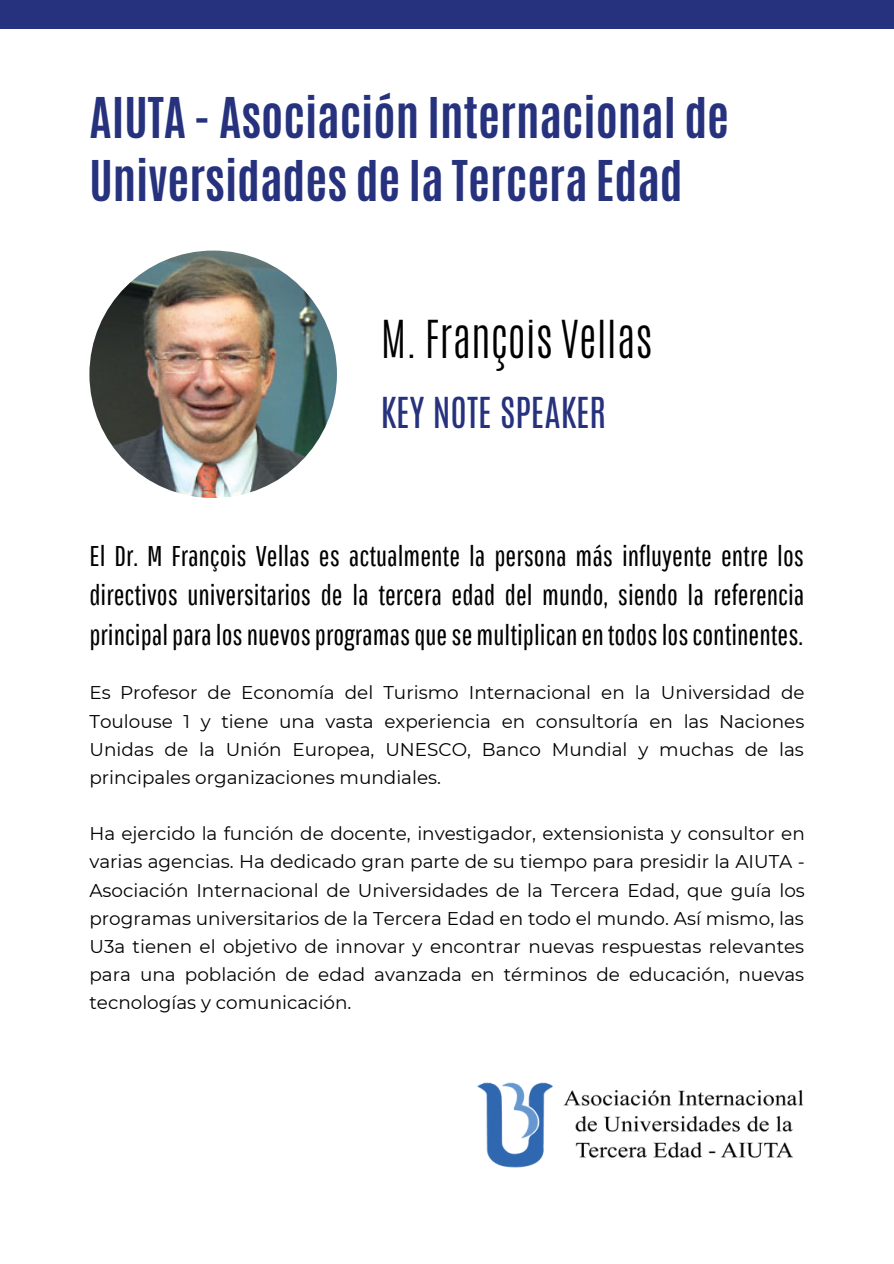
<style>
.page{position:relative;width:894px;height:1264px;background:#fff}
.page>*{position:absolute;margin:0;border:0;box-sizing:border-box;transform-origin:0 0}
.t1{font:700 46.95px/63px "Antonio";color:#26327d}
.t2{font:300 43.65px "Antonio";color:#000}
.t3{font:35.55px "Antonio";color:#26327d}
.t4{font:28.5px/39.5px "Pathway Gothic One";color:#000;text-align:justify}
.t5{font:18.45px/28.2px "Montserrat";color:#000;text-align:justify}
</style>
<div class="page">
<div style="left:0;top:0;width:893px;height:28px;background:#26327d"></div>
<img style="left:89px;top:250px;width:248px;height:248px;border-radius:50%">
<img style="left:477px;top:1082px;width:327px;height:86px">
<p class="t1" style="left:89px;top:86px;width:641px">AIUTA - Asociación Internacional de<br>Universidades de la Tercera Edad</p>
<p class="t2" style="left:380px;top:308px;width:273px">M. François Vellas</p>
<p class="t3" style="left:380px;top:387px;width:227px">KEY NOTE SPEAKER</p>
<p class="t4" style="left:89px;top:535px;width:716px">El Dr. M François Vellas es actualmente la persona más influyente entre los directivos universitarios de la tercera edad del mundo, siendo la referencia principalparalosnuevosprogramasquesemultiplicanentodosloscontinentes.</p>
<p class="t5" style="left:89px;top:678px;width:716px">Es Profesor de Economía del Turismo Internacional en la Universidad de Toulouse 1 y tiene una vasta experiencia en consultoría en las Naciones Unidas de la Unión Europea, UNESCO, Banco Mundial y muchas de las principales organizaciones mundiales.</p>
<p class="t5" style="left:89px;top:819px;width:716px">Ha ejercido la función de docente, investigador, extensionista y consultor en varias agencias. Ha dedicado gran parte de su tiempo para presidir la AIUTA - Asociación Internacional de Universidades de la Tercera Edad, que guía los programas universitarios de la Tercera Edad en todo el mundo. Así mismo, las U3a tienen el objetivo de innovar y encontrar nuevas respuestas relevantes para una población de edad avanzada en términos de educación, nuevas tecnologías y comunicación.</p>
</div>
